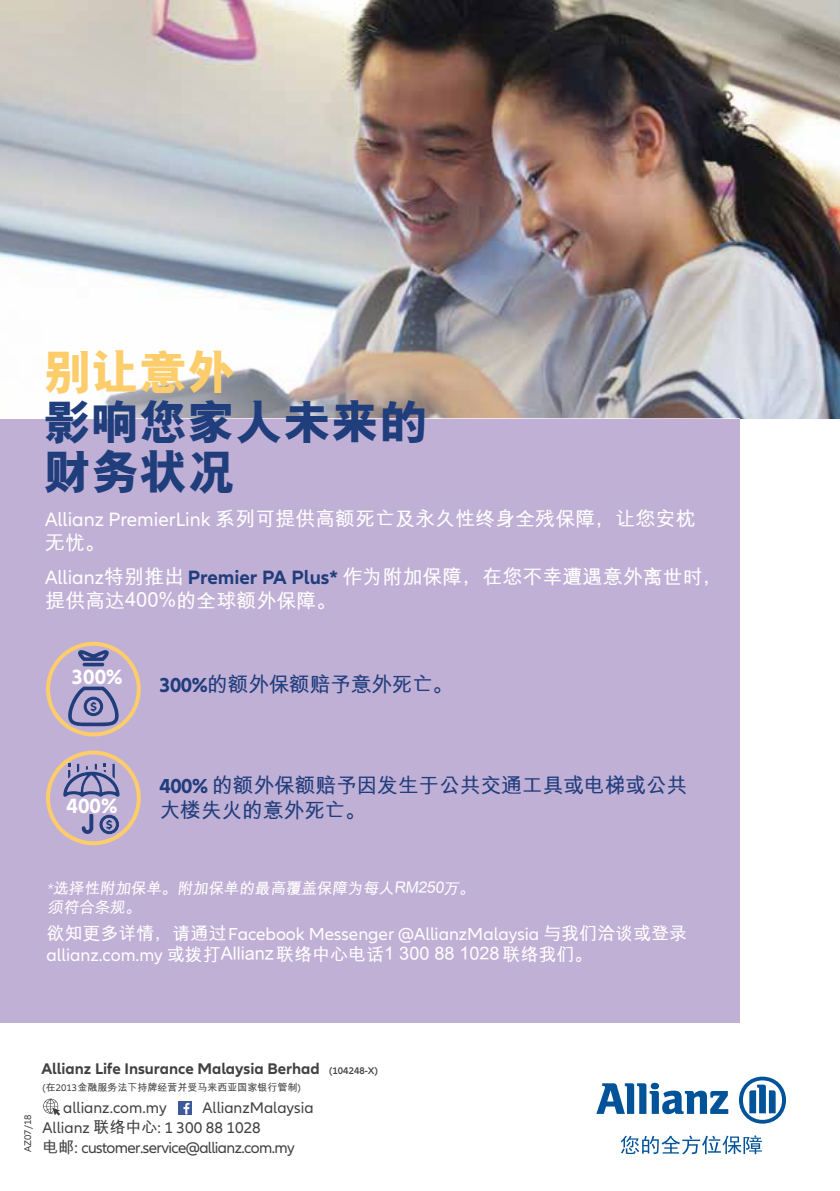
<style>
.page{position:relative;width:840px;height:1191px;background:#fff}
.page>*{position:absolute;margin:0;border:0;box-sizing:border-box;transform-origin:0 0}
.t1{font:800 48px/50px "M Hei GB";color:#203d7c}
.t2{font:800 48px "M Hei GB";color:#fccd6a}
.t3{font:700 21.4px "Allianz Neo";color:#fff}
.t4{font:700 21px/25.2px "M Hei GB";letter-spacing:-.02em;color:#203d7c}
.t5{font:700 20px/24px "M Hei GB";color:#fff}
.t6{font:18px "Allianz Neo";color:#fff}
.t7{font:700 18px "M Hei GB";color:#fff}
.t8{font:16px/19.8px "Allianz Neo";letter-spacing:-.04em;color:#414042}
.t9{font:700 16px "Allianz Neo";color:#414042}
.t10{font:16px "Allianz Neo";color:#414042}
.t11{font:700 15.8px/18.8px "M Hei GB";color:#fff}
.t12{font:700 13px "Allianz Neo";color:#203d7c}
.t13{font:700 10px "M Hei GB";color:#414042}
.t14{font:10px "Allianz Neo";color:#414042}
.s1{font-family:"Allianz Neo";font-weight:400}
.s2{font-family:"Allianz Neo";color:#203d7c}
.s3{font-family:"Allianz Neo"}
.s4{font-family:"Allianz Neo";font-weight:300}
.s5{font-family:"M Hei GB";font-weight:700}
.s6{font-weight:600;font-size:10px}
</style>
<div class="page">
<div style="left:0;top:418px;width:739px;height:605px;background:#c1b0d6"></div>
<img style="left:0;top:0;width:839px;height:418px">
<div style="left:46px;top:642px;width:95px;height:94px;border:4px solid #fccd6a;border-radius:50%"></div>
<svg style="left:78px;top:650px;width:31px;height:16px"></svg>
<svg style="left:68px;top:686px;width:51px;height:40px"></svg>
<div style="left:46px;top:750px;width:95px;height:95px;border:4px solid #fccd6a;border-radius:50%"></div>
<svg style="left:62px;top:764px;width:58px;height:33px"></svg>
<svg style="left:81px;top:814px;width:38px;height:32px"></svg>
<div style="left:178px;top:1100px;width:13px;height:14px;background:#3d5b9a"></div>
<svg style="left:43px;top:1098px;width:17px;height:17px"></svg>
<svg style="left:183px;top:1102px;width:6px;height:12px"></svg>
<svg style="left:620px;top:1135px;width:141px;height:19px"></svg>
<svg style="left:596px;top:1082px;width:131px;height:32px"></svg>
<svg style="left:739px;top:1076px;width:46px;height:47px"></svg>
<h1 class="t2" style="left:43px;top:348px;width:193px">别让意外</h1>
<h1 class="t1" style="left:43px;top:397px;width:385px">影响您家人未来的财务状况</h1>
<p class="t5" style="left:45px;top:506px;width:651px"><span class="s1">Allianz PremierLink</span> 系列可提供高额死亡及永久性终身全残保障，让您安枕无忧。</p>
<p class="t5" style="left:45px;top:564px;width:678px"><span class="s1">Allianz</span>特别推出 <span class="s2">Premier PA Plus*</span> 作为附加保障，在您不幸遭遇意外离世时，提供高达400%的全球额外保障。</p>
<p class="t3" style="left:72px;top:664px;width:52px">300%</p>
<p class="t12" style="left:90px;top:699px;width:8px">$</p>
<p class="t3" style="left:67px;top:793px;width:52px">400%</p>
<p class="t12" style="left:106px;top:817px;width:8px">$</p>
<p class="t4" style="left:159px;top:672px;width:295px"><span class="s3">300%</span>的额外保额赔予意外死亡。</p>
<p class="t4" style="left:159px;top:772px;width:529px"><span class="s3">400%</span> 的额外保额赔予因发生于公共交通工具或电梯或公共大楼失火的意外死亡。</p>
<p class="t11" style="left:47px;top:879px;width:431px"><span class="s4">*</span>选择性附加保单。附加保单的最高覆盖保障为每人RM250万。须符合条规。</p>
<p class="t6" style="left:46px;top:923px;width:642px"><span class="s5">欲知更多详情，请通过</span>Facebook Messenger @AllianzMalaysia <span class="s5">与我们洽谈或登录</span></p>
<p class="t7" style="left:46px;top:945px;width:547px"><span class="s1">allianz.com.my</span> 或拨打Allianz联络中心电话1 300 88 1028 联络我们。</p>
<p class="t14" style="left:22px;top:1152px;width:39px;rotate:-90deg">AZ07/18</p>
<p class="t9" style="left:41px;top:1059px;width:338px">Allianz Life Insurance Malaysia Berhad <span class="s6">(104248-X)</span></p>
<p class="t13" style="left:43px;top:1082px;width:259px"><span class="s1">(</span>在<span class="s1">2013</span>金融服务法下持牌经营并受马来西亚国家银行管制<span class="s1">)</span></p>
<p class="t8" style="left:43px;top:1118px;width:253px">Allianz <span class="s5">联络中心</span>: 1 300 88 1028<br><span class="s5">电邮</span>: customer.service@allianz.com.my</p>
<p class="t10" style="left:63px;top:1098px;width:105px">allianz.com.my</p>
<p class="t10" style="left:202px;top:1098px;width:113px">AllianzMalaysia</p>
</div>
